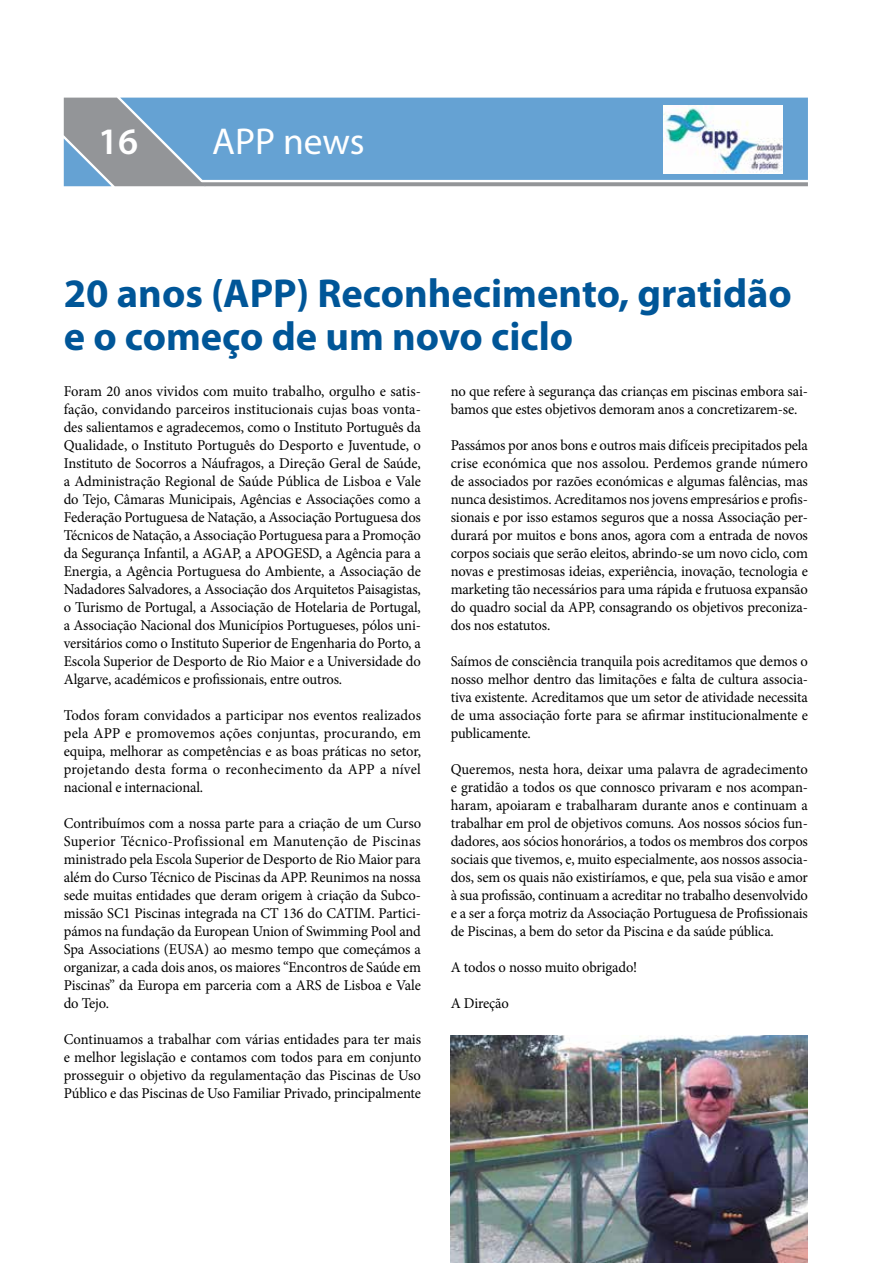
<style>
.page{position:relative;width:893px;height:1263px;background:#fff}
.page>*{position:absolute;margin:0;border:0;box-sizing:border-box;transform-origin:0 0}
.t1{font:700 40.5px/43.5px "Myriad Pro";color:#005698}
.t2{font:37.5px "Myriad Pro";color:#fff}
.t3{font:600 37.5px "Myriad Pro";color:#fff}
.t4{font:15px/18px "Minion Pro";letter-spacing:-.01em;color:#000;text-align:justify}
</style>
<div class="page">
<hr style="left:892px;top:864px;width:1px;height:399px;background:#1f236e">
<svg style="left:64px;top:98px;width:744px;height:88px;background:#71a2ca"></svg>
<img style="left:664px;top:105px;width:119px;height:69px">
<img style="left:451px;top:1035px;width:357px;height:228px">
<h2 class="t3" style="left:98px;top:121px;width:42px">16</h2>
<h2 class="t2" style="left:212px;top:121px;width:154px">APP news</h2>
<h1 class="t1" style="left:64px;top:272px;width:730px">20 anos (APP) Reconhecimento, gratidão e o começo de um novo ciclo</h1>
<p class="t4" style="left:64px;top:382px;width:359px">Foram 20 anos vividos com muito trabalho, orgulho e satis&shy;fação, convidando parceiros institucionais cujas boas vonta&shy;des salientamos e agradecemos, como o Instituto Português da Qualidade, o Instituto Português do Desporto e Juventude, o Instituto de Socorros a Náufragos, a Direção Geral de Saúde, a Administração Regional de Saúde Pública de Lisboa e Vale do Tejo, Câmaras Municipais, Agências e Associações como a Federação Portuguesa de Natação, a Associação Portuguesa dos Técnicos de Natação, a Associação Portuguesa para a Promoção da Segurança Infantil, a AGAP, a APOGESD, a Agência para a Energia, a Agência Portuguesa do Ambiente, a Associação de Nadadores Salvadores, a Associação dos Arquitetos Paisagistas, o Turismo de Portugal, a Associação de Hotelaria de Portugal, a Associação Nacional dos Municípios Portugueses, pólos uni&shy;versitários como o Instituto Superior de Engenharia do Porto, a Escola Superior de Desporto de Rio Maior e a Universidade do Algarve, académicos e profissionais, entre outros.</p>
<p class="t4" style="left:64px;top:706px;width:359px">Todos foram convidados a participar nos eventos realizados pela APP e promovemos ações conjuntas, procurando, em equipa, melhorar as competências e as boas práticas no setor, projetando desta forma o reconhecimento da APP a nível nacional e internacional.</p>
<p class="t4" style="left:64px;top:814px;width:359px">Contribuímos com a nossa parte para a criação de um Curso Superior Técnico-Profissional em Manutenção de Piscinas ministrado pela Escola Superior de Desporto de Rio Maior para além do Curso Técnico de Piscinas da APP. Reunimos na nossa sede muitas entidades que deram origem à criação da Subco&shy;missão SC1 Piscinas integrada na CT 136 do CATIM. Partici&shy;pámos na fundação da European Union of Swimming Pool and Spa Associations (EUSA) ao mesmo tempo que começámos a organizar, a cada dois anos, os maiores “Encontros de Saúde em Piscinas” da Europa em parceria com a ARS de Lisboa e Vale do Tejo.</p>
<p class="t4" style="left:64px;top:1030px;width:359px">Continuamos a trabalhar com várias entidades para ter mais e melhor legislação e contamos com todos para em conjunto prosseguir o objetivo da regulamentação das Piscinas de Uso Público e das Piscinas de Uso Familiar Privado, principalmente</p>
<p class="t4" style="left:451px;top:382px;width:359px">no que refere à segurança das crianças em piscinas embora sai&shy;bamos que estes objetivos demoram anos a concretizarem-se.</p>
<p class="t4" style="left:451px;top:436px;width:359px">Passámos por anos bons e outros mais difíceis precipitados pela crise económica que nos assolou. Perdemos grande número de associados por razões económicas e algumas falências, mas nunca desistimos. Acreditamos nos jovens empresários e profis&shy;sionais e por isso estamos seguros que a nossa Associação per&shy;durará por muitos e bons anos, agora com a entrada de novos corpos sociais que serão eleitos, abrindo-se um novo ciclo, com novas e prestimosas ideias, experiência, inovação, tecnologia e marketing tão necessários para uma rápida e frutuosa expansão do quadro social da APP, consagrando os objetivos preconiza&shy;dos nos estatutos.</p>
<p class="t4" style="left:451px;top:652px;width:359px">Saímos de consciência tranquila pois acreditamos que demos o nosso melhor dentro das limitações e falta de cultura associa&shy;tiva existente. Acreditamos que um setor de atividade necessita de uma associação forte para se afirmar institucionalmente e publicamente.</p>
<p class="t4" style="left:451px;top:760px;width:359px">Queremos, nesta hora, deixar uma palavra de agradecimento e gratidão a todos os que connosco privaram e nos acompan&shy;haram, apoiaram e trabalharam durante anos e continuam a trabalhar em prol de objetivos comuns. Aos nossos sócios fun&shy;dadores, aos sócios honorários, a todos os membros dos corpos sociais que tivemos, e, muito especialmente, aos nossos associa&shy;dos, sem os quais não existiríamos, e que, pela sua visão e amor à sua profissão, continuam a acreditar no trabalho desenvolvido e a ser a força motriz da Associação Portuguesa de Profissionais de Piscinas, a bem do setor da Piscina e da saúde pública.</p>
<p class="t4" style="left:451px;top:958px;width:188px">A todos o nosso muito obrigado!</p>
<p class="t4" style="left:451px;top:994px;width:60px">A Direção</p>
</div>
